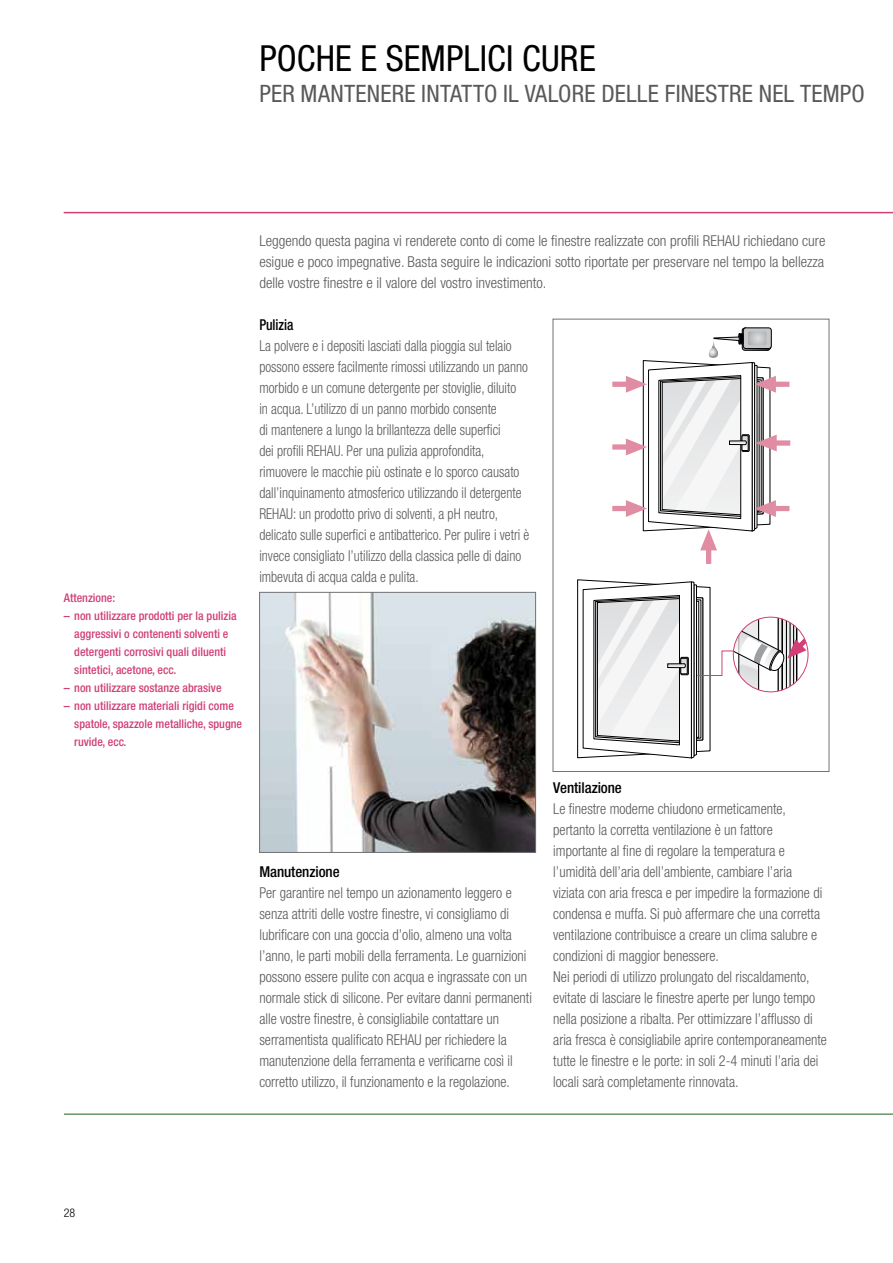
<style>
.page{position:relative;width:893px;height:1263px;background:#fff}
.page>*{position:absolute;margin:0;border:0;box-sizing:border-box;transform-origin:0 0}
.t1{font:condensed 36px "Helvetica Neue";letter-spacing:.005em;color:#000}
.t2{font:condensed 24px "Helvetica Neue";letter-spacing:.005em;color:#58595b}
.t3{font:300 condensed 15px/21px "Helvetica Neue";color:#58595b;scale:.95 1}
.t4{font:300 condensed 15px/21px "Helvetica Neue";color:#58595b;scale:.91 1}
.t5{font:300 condensed 15px/21px "Helvetica Neue";color:#58595b;text-align:justify}
.t6{font:500 condensed 15px "Helvetica Neue";letter-spacing:-.005em;color:#000}
.t7{font:500 condensed 15px "Helvetica Neue";letter-spacing:-.005em;color:#000;scale:.91 1}
.t8{font:500 condensed 12px/18px "Helvetica Neue";color:#d13f76}
.t9{font:300 condensed 12px "Helvetica Neue";color:#000}
</style>
<div class="page">
<hr style="left:64px;top:212px;width:829px;height:1px;background:#d13f76">
<hr style="left:64px;top:1113px;width:829px;height:2px;background:#699667">
<img style="left:261px;top:594px;width:273px;height:257px">
<div style="left:259px;top:592px;width:277px;height:261px;border:1px solid #717275"></div>
<svg style="left:577px;top:579px;width:231px;height:180px"></svg>
<div style="left:553px;top:319px;width:276px;height:453px;border:1px solid #717275"></div>
<div style="left:612px;top:382px;width:15px;height:5px;background:#e08ca2"></div>
<div style="left:612px;top:506px;width:15px;height:5px;background:#e08ca2"></div>
<div style="left:774px;top:382px;width:15px;height:5px;background:#e08ca2"></div>
<div style="left:774px;top:506px;width:15px;height:5px;background:#e08ca2"></div>
<div style="left:775px;top:440px;width:15px;height:6px;background:#e08ca2"></div>
<div style="left:706px;top:549px;width:5px;height:15px;background:#e08ca2"></div>
<div style="left:612px;top:444px;width:15px;height:6px;background:#e08ca2"></div>
<svg style="left:626px;top:327px;width:151px;height:223px"></svg>
<h1 class="t1" style="left:259px;top:37px;width:338px">POCHE E SEMPLICI CURE</h1>
<h2 class="t2" style="left:259px;top:80px;width:607px">PER MANTENERE INTATTO IL VALORE DELLE FINESTRE NEL TEMPO</h2>
<p class="t8" style="left:64px;top:588px;width:53px">Attenzione:</p>
<p class="t8" style="left:74px;top:606px;width:164px;text-indent:-10px">– non utilizzare prodotti per la pulizia aggressivi o contenenti solventi e detergenti corrosivi quali diluenti sintetici, acetone, ecc.</p>
<p class="t8" style="left:64px;top:678px;width:159px">– non utilizzare sostanze abrasive</p>
<p class="t8" style="left:74px;top:696px;width:169px;text-indent:-10px">– non utilizzare materiali rigidi come spatole, spazzole metalliche, spugne ruvide, ecc.</p>
<p class="t5" style="left:259px;top:231px;width:568px">Leggendo questa pagina vi renderete conto di come le finestre realizzate con profili REHAU richiedano cure esigue e poco impegnative. Basta seguire le indicazioni sotto riportate per preservare nel tempo la bellezza delle vostre finestre e il valore del vostro investimento.</p>
<p class="t7" style="left:259px;top:316px;width:39px">Pulizia</p>
<p class="t4" style="left:259px;top:336px;width:298px">La polvere e i depositi lasciati dalla pioggia sul telaio possono essere facilmente rimossi utilizzando un panno morbido e un comune detergente per stoviglie, diluito<br>in acqua. L’utilizzo di un panno morbido consente<br>di mantenere a lungo la brillantezza delle superfici<br>dei profili REHAU. Per una pulizia approfondita, rimuovere le macchie più ostinate e lo sporco causato dall’inquinamento atmosferico utilizzando il detergente REHAU: un prodotto privo di solventi, a pH neutro, delicato sulle superfici e antibatterico. Per pulire i vetri è invece consigliato l’utilizzo della classica pelle di daino imbevuta di acqua calda e pulita.</p>
<p class="t6" style="left:259px;top:862px;width:82px">Manutenzione</p>
<p class="t3" style="left:259px;top:882px;width:288px">Per garantire nel tempo un azionamento leggero e senza attriti delle vostre finestre, vi consigliamo di lubrificare con una goccia d’olio, almeno una volta l’anno, le parti mobili della ferramenta. Le guarnizioni possono essere pulite con acqua e ingrassate con un normale stick di silicone. Per evitare danni permanenti alle vostre finestre, è consigliabile contattare un serramentista qualificato REHAU per richiedere la manutenzione della ferramenta e verificarne così il corretto utilizzo, il funzionamento e la regolazione.</p>
<p class="t6" style="left:553px;top:778px;width:70px">Ventilazione</p>
<p class="t3" style="left:553px;top:798px;width:289px">Le finestre moderne chiudono ermeticamente, pertanto la corretta ventilazione è un fattore importante al fine di regolare la temperatura e l’umidità dell’aria dell’ambiente, cambiare l’aria viziata con aria fresca e per impedire la formazione di condensa e muffa. Si può affermare che una corretta ventilazione contribuisce a creare un clima salubre e condizioni di maggior benessere.<br>Nei periodi di utilizzo prolungato del riscaldamento, evitate di lasciare le finestre aperte per lungo tempo nella posizione a ribalta. Per ottimizzare l’afflusso di aria fresca è consigliabile aprire contemporaneamente tutte le finestre e le porte: in soli 2-4 minuti l’aria dei locali sarà completamente rinnovata.</p>
<p class="t9" style="left:64px;top:1206px;width:13px">28</p>
</div>
